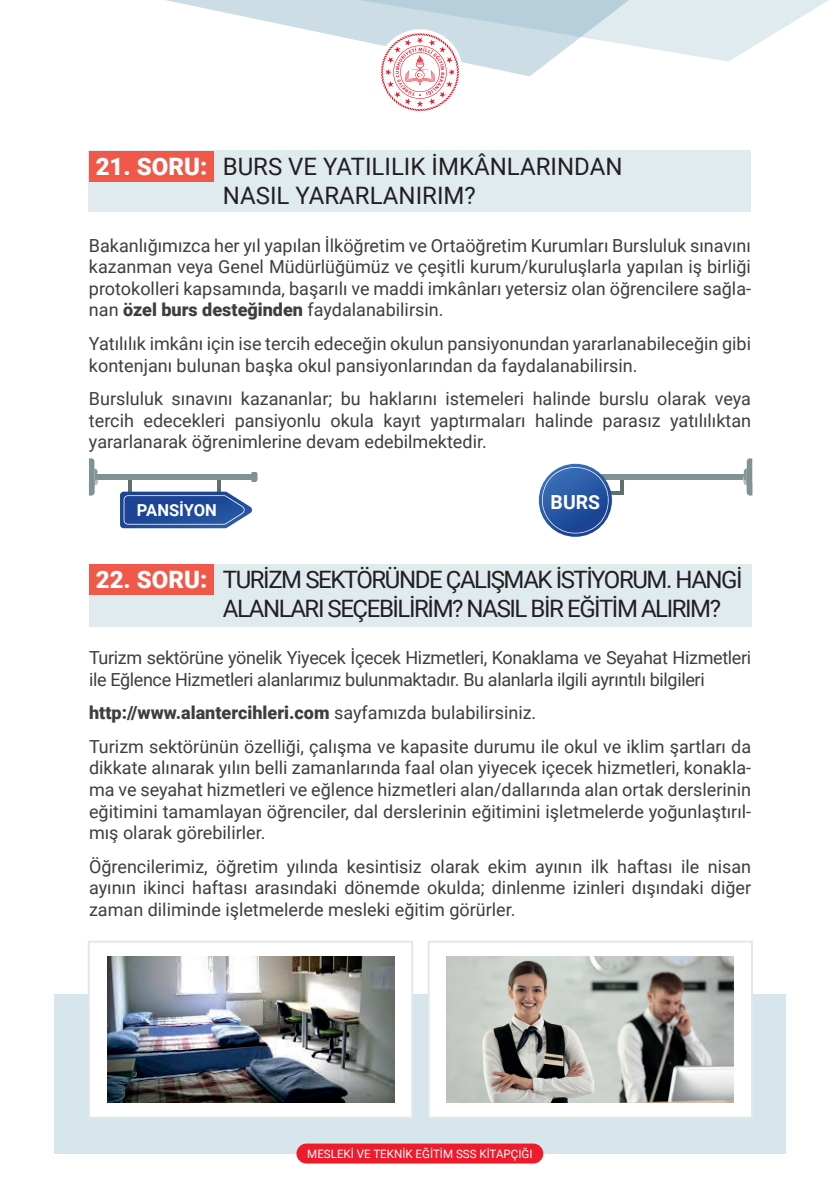
<style>
.page{position:relative;width:840px;height:1191px;background:#fff}
.page>*{position:absolute;margin:0;border:0;box-sizing:border-box;transform-origin:0 0}
.t1{font:24px/28.8px "Roboto";letter-spacing:-.06em;color:#231f20}
.t2{font:24px/28.8px "Roboto";color:#231f20}
.t3{font:700 19.4px "Roboto";color:#fff}
.t4{font:18px/21.6px "Roboto";color:#3e3e3f;text-align:justify}
.t5{font:18px/21.6px "Roboto";letter-spacing:-.02em;color:#3e3e3f}
.t6{font:700 16.6px "Roboto";color:#fff}
.t7{font:11.6px "Roboto";color:#fff}
.s1{font-weight:900;color:#fff}
.s2{font-weight:900}
</style>
<div class="page">
<div style="left:89px;top:564px;width:661px;height:63px;background:#e0ebf0"></div>
<div style="left:89px;top:564px;width:125px;height:30px;background:#f05949"></div>
<div style="left:54px;top:994px;width:731px;height:159px;background:#d7e5ec"></div>
<div style="left:89px;top:151px;width:661px;height:61px;background:#e0ebf0"></div>
<div style="left:296px;top:1143px;width:247px;height:20px;background:#ee1b2c;border-radius:10px"></div>
<svg style="left:166px;top:0;width:662px;height:111px"></svg>
<div style="left:89px;top:151px;width:125px;height:30px;background:#f05949"></div>
<svg style="left:427px;top:941px;width:325px;height:176px;fill:#fff"></svg>
<svg style="left:88px;top:941px;width:325px;height:176px;fill:#fff"></svg>
<img style="left:107px;top:956px;width:287px;height:146px">
<img style="left:446px;top:956px;width:287px;height:146px">
<svg style="left:89px;top:458px;width:168px;height:70px"></svg>
<svg style="left:538px;top:458px;width:213px;height:79px"></svg>
<h1 class="t2" style="left:223px;top:151px;width:401px;text-indent:-127px"><span class="s1">21. SORU:</span> BURS VE YATILILIK İMKÂNLARINDAN<br>NASIL YARARLANIRIM?</h1>
<p class="t4" style="left:89px;top:234px;width:663px">Bakanlığımızca her yıl yapılan İlköğretim ve Ortaöğretim Kurumları Bursluluk sınavını kazanman veya Genel Müdürlüğümüz ve çeşitli kurum/kuruluşlarla yapılan iş birliği protokolleri kapsamında, başarılı ve maddi imkânları yetersiz olan öğrencilere sağla&shy;nan <span class="s2">özel burs desteğinden</span> faydalanabilirsin.</p>
<p class="t4" style="left:89px;top:332px;width:663px">Yatılılık imkânı için ise tercih edeceğin okulun pansiyonundan yararlanabileceğin gibi kontenjanı bulunan başka okul pansiyonlarından da faydalanabilirsin.</p>
<p class="t4" style="left:89px;top:387px;width:663px">Bursluluk sınavını kazananlar; bu haklarını istemeleri halinde burslu olarak veya tercih edecekleri pansiyonlu okula kayıt yaptırmaları halinde parasız yatılılıktan yararlanarak öğrenimlerine devam edebilmektedir.</p>
<p class="t6" style="left:137px;top:499px;width:81px">PANSİYON</p>
<p class="t3" style="left:550px;top:488px;width:51px">BURS</p>
<h1 class="t1" style="left:223px;top:564px;width:521px;text-indent:-127px"><span class="s1">22. SORU:</span> TURİZM SEKTÖRÜNDE ÇALIŞMAK İSTİYORUM. HANGİ<br>ALANLARI SEÇEBİLİRİM? NASIL BİR EĞİTİM ALIRIM?</h1>
<p class="t5" style="left:89px;top:646px;width:663px">Turizm sektörüne yönelik Yiyecek İçecek Hizmetleri, Konaklama ve Seyahat Hizmetleri ile Eğlence Hizmetleri alanlarımız bulunmaktadır. Bu alanlarla ilgili ayrıntılı bilgileri</p>
<p class="t4" style="left:89px;top:695px;width:663px;line-height:33.6px"><span class="s2">http://www.alantercihleri.com</span> sayfamızda bulabilirsiniz.<br>Turizm sektörünün özelliği, çalışma ve kapasite durumu ile okul ve iklim şartları da</p>
<p class="t4" style="left:89px;top:756px;width:663px">dikkate alınarak yılın belli zamanlarında faal olan yiyecek içecek hizmetleri, konakla&shy;ma ve seyahat hizmetleri ve eğlence hizmetleri alan/dallarında alan ortak derslerinin eğitimini tamamlayan öğrenciler, dal derslerinin eğitimini işletmelerde yoğunlaştırıl&shy;mış olarak görebilirler.</p>
<p class="t4" style="left:89px;top:855px;width:663px">Öğrencilerimiz, öğretim yılında kesintisiz olarak ekim ayının ilk haftası ile nisan ayının ikinci haftası arasındaki dönemde okulda; dinlenme izinleri dışındaki diğer zaman diliminde işletmelerde mesleki eğitim görürler.</p>
<p class="t7" style="left:307px;top:1146px;width:227px">MESLEKİ VE TEKNİK EĞİTİM SSS KİTAPÇIĞI</p>
</div>
